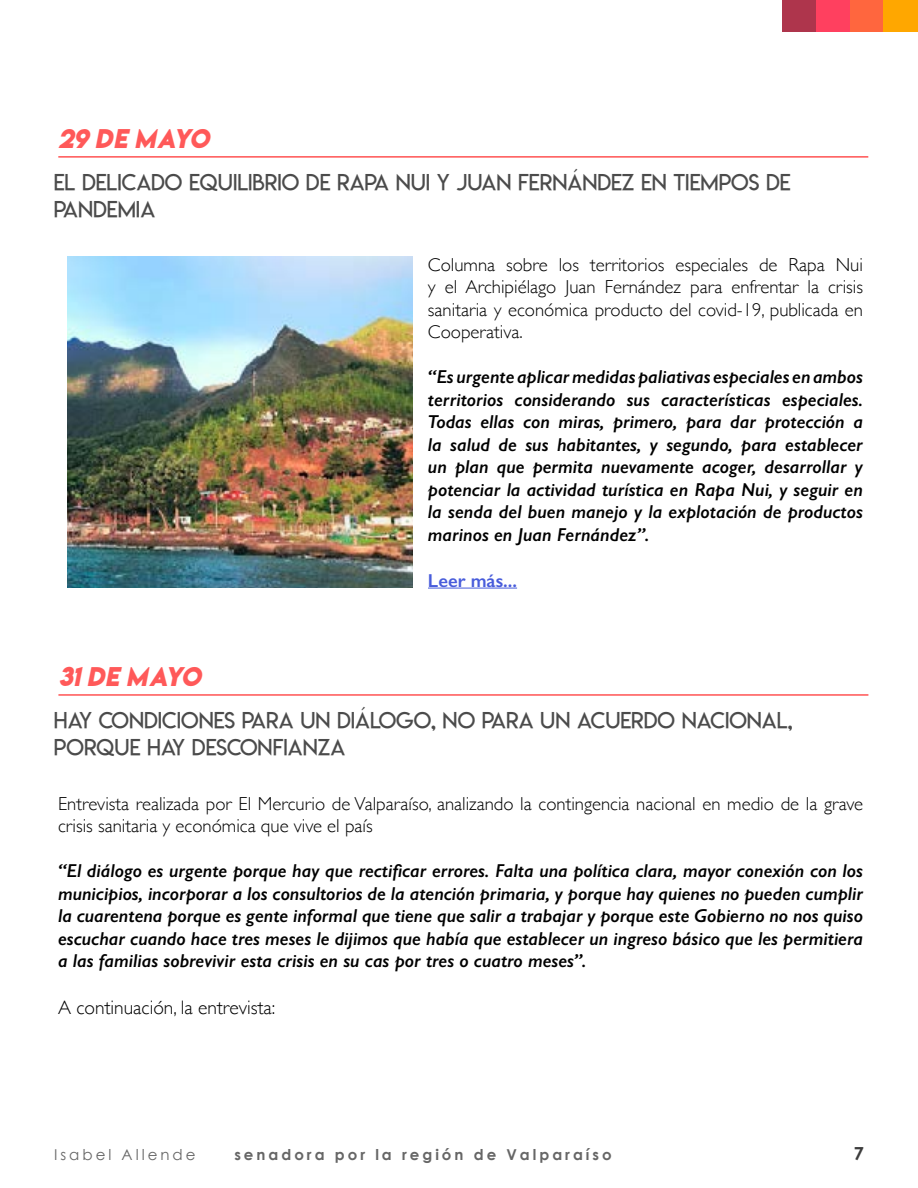
<style>
.page{position:relative;width:918px;height:1188px;background:#fff}
.page>*{position:absolute;margin:0;border:0;box-sizing:border-box;transform-origin:0 0}
.t1{font:24px "Lemon Milkbolditalic";color:#ff5959}
.t2{font:22.5px/27px "Lemon Milklight";color:#4b4b4b}
.t3{font:300 19.5px "Gill Sans";color:#000}
.t4{font:italic 600 18.75px/22.5px "Gill Sans";color:#000;text-align:justify}
.t5{font:300 18.75px/22.5px "Gill Sans";color:#000;text-align:justify}
.t6{font:600 18.75px "Gill Sans";color:#485cdb}
.t7{font:700 18px "Century Gothic";color:#3d3d3d}
.t8{font:700 15px "Century Gothic";letter-spacing:.2em;color:#666}
.t9{font:15px "Century Gothic";letter-spacing:.2em;color:#666}
</style>
<div class="page">
<div style="left:782px;top:0;width:35px;height:32px;background:#ae354c"></div>
<div style="left:816px;top:0;width:34px;height:32px;background:#ff405f"></div>
<div style="left:850px;top:0;width:34px;height:32px;background:#ff663e"></div>
<div style="left:884px;top:0;width:34px;height:32px;background:#ffa700"></div>
<hr style="left:58px;top:156px;width:810px;height:2px;background:#ff5353">
<img style="left:68px;top:256px;width:345px;height:332px">
<hr style="left:428px;top:588px;width:89px;height:1px;background:#485cdb">
<hr style="left:58px;top:694px;width:810px;height:2px;background:#ff5353">
<p class="t1" style="left:58px;top:121px;width:154px">29 DE MAYO</p>
<p class="t2" style="left:54px;top:169px;width:738px">EL DELICADO EQUILIBRIO DE RAPA NUI Y JUAN FERNÁNDEZ EN TIEMPOS DE<br>PANDEMIA</p>
<p class="t1" style="left:58px;top:659px;width:145px">31 DE MAYO</p>
<p class="t5" style="left:428px;top:253px;width:437px">Columna sobre los territorios especiales de Rapa Nui y el Archipiélago Juan Fernández para enfrentar la crisis sanitaria y económica producto del covid-19, publicada en Cooperativa.</p>
<p class="t4" style="left:428px;top:366px;width:437px">“Es urgente aplicar medidas paliativas especiales en ambos territorios considerando sus características especiales.<br>Todas ellas con miras, primero, para dar protección a la salud de sus habitantes, y segundo, para establecer un plan que permita nuevamente acoger, desarrollar y potenciar la actividad turística en Rapa Nui, y seguir en la senda del buen manejo y la explotación de productos marinos en Juan Fernández”.</p>
<p class="t6" style="left:428px;top:569px;width:91px">Leer más...</p>
<p class="t2" style="left:54px;top:707px;width:740px">HAY CONDICIONES PARA UN DIÁLOGO, NO PARA UN ACUERDO NACIONAL,<br>PORQUE HAY DESCONFIANZA</p>
<p class="t5" style="left:58px;top:792px;width:807px">Entrevista realizada por El Mercurio de Valparaíso, analizando la contingencia nacional en medio de la grave crisis sanitaria y económica que vive el país</p>
<p class="t4" style="left:58px;top:860px;width:807px">“El diálogo es urgente porque hay que rectificar errores. Falta una política clara, mayor conexión con los municipios, incorporar a los consultorios de la atención primaria, y porque hay quienes no pueden cumplir la cuarentena porque es gente informal que tiene que salir a trabajar y porque este Gobierno no nos quiso escuchar cuando hace tres meses le dijimos que había que establecer un ingreso básico que les permitiera a las familias sobrevivir esta crisis en su cas por tres o cuatro meses”.</p>
<p class="t3" style="left:58px;top:992px;width:219px">A continuación, la entrevista:</p>
<p class="t9" style="left:54px;top:1144px;width:143px">Isabel Allende</p>
<p class="t8" style="left:234px;top:1143px;width:379px">senadora por la región de Valparaíso</p>
<p class="t7" style="left:854px;top:1139px;width:12px">7</p>
</div>
